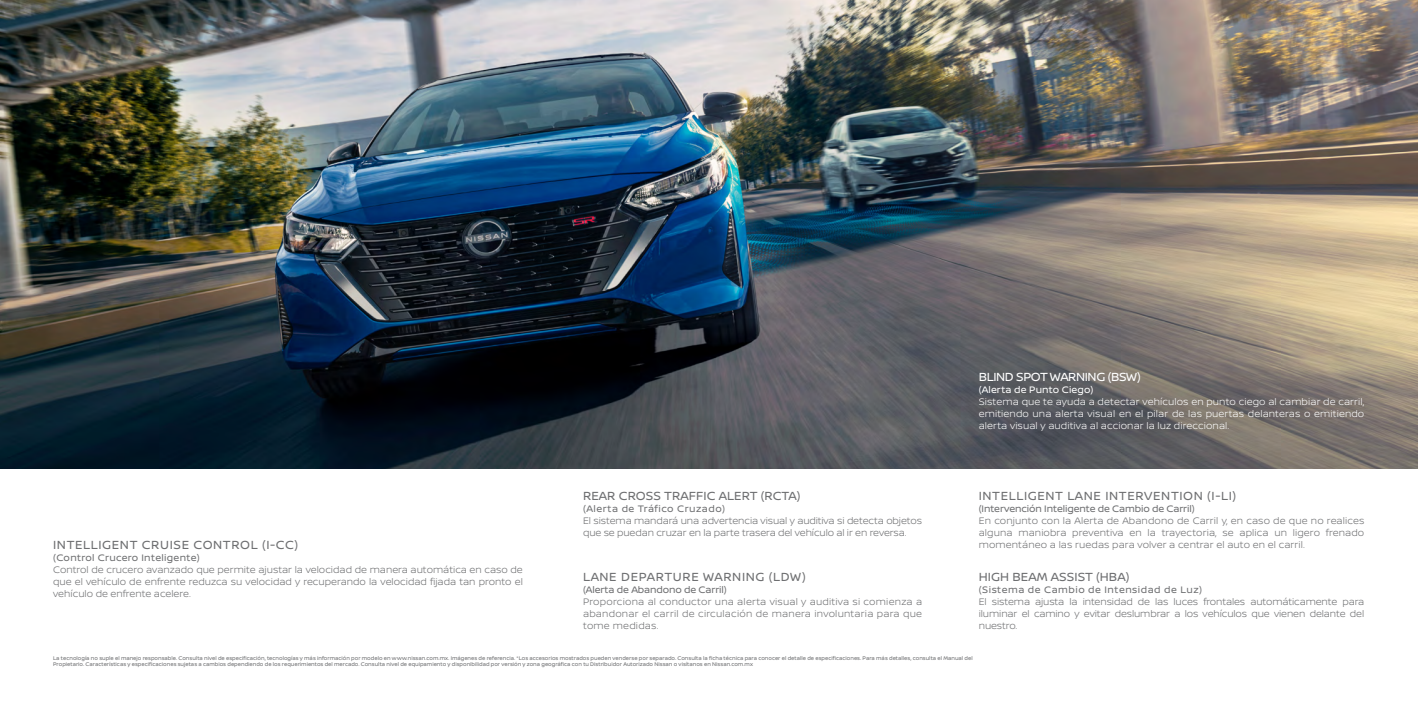
<style>
.page{position:relative;width:1418px;height:709px;background:#fff}
.page>*{position:absolute;margin:0;border:0;box-sizing:border-box;transform-origin:0 0}
.t1{font:12.5px "Nissan Brand";letter-spacing:.05em;color:#6e6f71}
.t2{font:12.5px "Nissan Brand";letter-spacing:.005em;color:#6e6f71}
.t3{font:12.5px "Nissan Brand";letter-spacing:-.03em;color:#fff}
.t4{font:300 10px/12px "Nissan Brand";letter-spacing:-.01em;color:#6e6f71;text-align:justify}
.t5{font:300 10px/12px "Nissan Brand";letter-spacing:.01em;color:#fff;text-align:justify}
.t6{font:10px "Nissan Brand";letter-spacing:-.01em;color:#6e6f71}
.t7{font:10px "Nissan Brand";letter-spacing:.05em;color:#6e6f71}
.t8{font:10px "Nissan Brand";letter-spacing:.03em;color:#6e6f71}
.t9{font:10px "Nissan Brand";letter-spacing:.01em;color:#fff}
.t10{font:5.62px/6.2px "Nissan Brand";letter-spacing:.005em;color:#6d6e70}
</style>
<div class="page">
<img style="left:0;top:0;width:1417px;height:468px">
<p class="t1" style="left:53px;top:536px;width:246px">INTELLIGENT CRUISE CONTROL (I-CC)</p>
<p class="t8" style="left:53px;top:550px;width:148px">(Control Crucero Inteligente)</p>
<p class="t4" style="left:53px;top:563px;width:471px">Control de crucero avanzado que permite ajustar la velocidad de manera automática en caso de que el vehículo de enfrente reduzca su velocidad y recuperando la velocidad fijada tan pronto el vehículo de enfrente acelere.</p>
<p class="t2" style="left:583px;top:486px;width:219px">REAR CROSS TRAFFIC ALERT (RCTA)</p>
<p class="t7" style="left:583px;top:501px;width:144px">(Alerta de Tráfico Cruzado)</p>
<p class="t4" style="left:583px;top:514px;width:340px">El sistema mandará una advertencia visual y auditiva si detecta objetos que se puedan cruzar en la parte trasera del vehículo al ir en reversa.</p>
<p class="t1" style="left:583px;top:567px;width:224px">LANE DEPARTURE WARNING (LDW)</p>
<p class="t6" style="left:583px;top:582px;width:145px">(Alerta de Abandono de Carril)</p>
<p class="t4" style="left:583px;top:595px;width:340px">Proporciona al conductor una alerta visual y auditiva si comienza a abandonar el carril de circulación de manera involuntaria para que tome medidas.</p>
<p class="t3" style="left:978px;top:367px;width:164px">BLIND SPOT WARNING (BSW)</p>
<p class="t9" style="left:978px;top:382px;width:116px">(Alerta de Punto Ciego)</p>
<p class="t5" style="left:978px;top:395px;width:387px">Sistema que te ayuda a detectar vehículos en punto ciego al cambiar de carril, emitiendo una alerta visual en el pilar de las puertas delanteras o emitiendo alerta visual y auditiva al accionar la luz direccional.</p>
<p class="t1" style="left:978px;top:486px;width:259px">INTELLIGENT LANE INTERVENTION (I-LI)</p>
<p class="t6" style="left:978px;top:501px;width:217px">(Intervención Inteligente de Cambio de Carril)</p>
<p class="t4" style="left:978px;top:514px;width:387px">En conjunto con la Alerta de Abandono de Carril y, en caso de que no realices alguna maniobra preventiva en la trayectoria, se aplica un ligero frenado momentáneo a las ruedas para volver a centrar el auto en el carril.</p>
<p class="t2" style="left:978px;top:567px;width:152px">HIGH BEAM ASSIST (HBA)</p>
<p class="t7" style="left:978px;top:582px;width:225px">(Sistema de Cambio de Intensidad de Luz)</p>
<p class="t4" style="left:978px;top:595px;width:387px">El sistema ajusta la intensidad de las luces frontales automáticamente para iluminar el camino y evitar deslumbrar a los vehículos que vienen delante del nuestro.</p>
<p class="t10" style="left:53px;top:654px;width:921px">La tecnología no suple el manejo responsable. Consulta nivel de especificación, tecnologías y más información por modelo en www.nissan.com.mx. Imágenes de referencia. *Los accesorios mostrados pueden venderse por separado. Consulta la ficha técnica para conocer el detalle de especificaciones. Para más detalles, consulta el Manual del<br>Propietario. Características y especificaciones sujetas a cambios dependiendo de los requerimientos del mercado. Consulta nivel de equipamiento y disponibilidad por versión y zona geográfica con tu Distribuidor Autorizado Nissan o visítanos en Nissan.com.mx</p>
</div>
